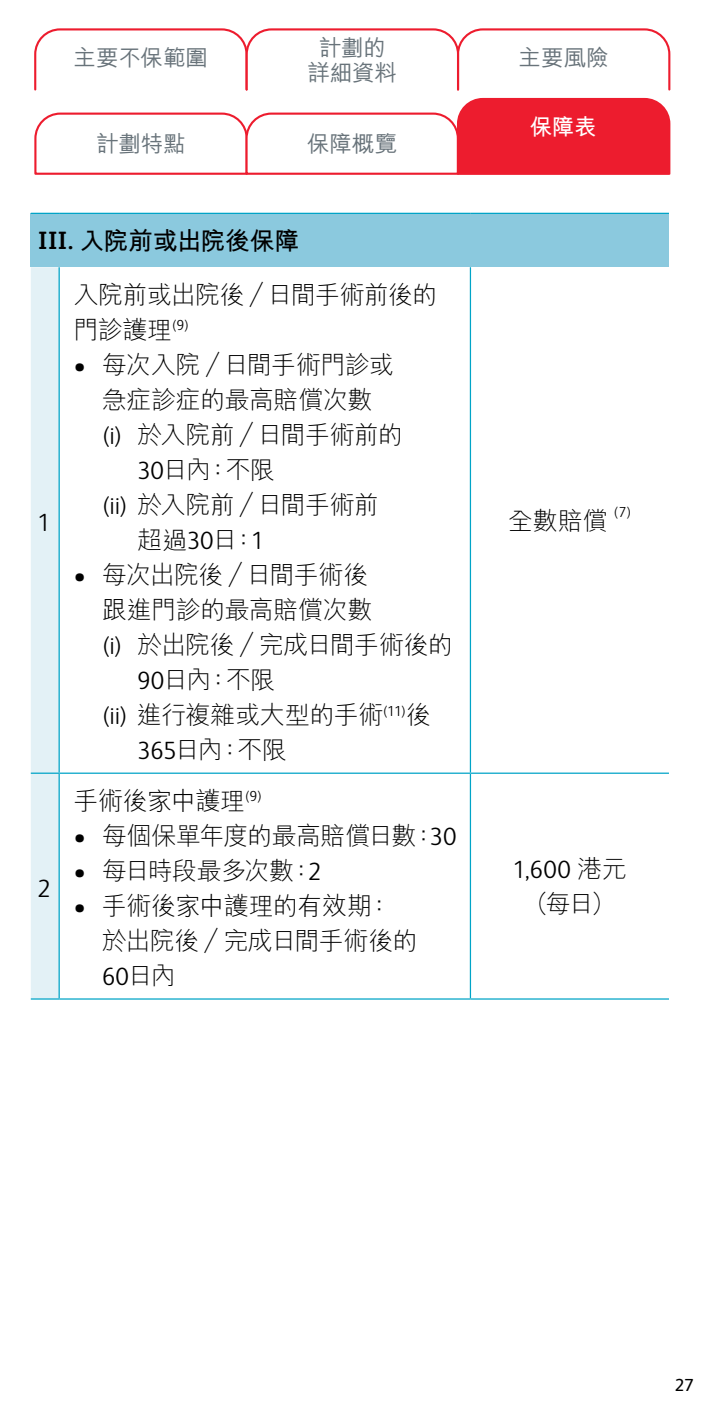
<style>
.page{position:relative;width:702px;height:1404px;background:#fff}
.page>*{position:absolute;margin:0;border:0;box-sizing:border-box;transform-origin:0 0}
.t1{font:300 25px/35px "M Hei HK";letter-spacing:-.025em;color:#000}
.t2{font:700 25px "M Hei HK";letter-spacing:-.03em;color:#000}
.t3{font:300 25px "M Hei HK";letter-spacing:-.045em;color:#000}
.t4{font:300 25px "FS Albert Pro";color:#000}
.t5{font:500 22.5px/25px "M Hei HK";letter-spacing:-.005em;color:#68737a;text-align:center}
.t6{font:700 22.5px "M Hei HK";color:#fff}
.t7{font:17.5px "FS Albert Pro";color:#000}
.t8{font:300 14.5px "FS Albert Pro";color:#000}
.s1{font-family:"FS Albert Pro"}
</style>
<div class="page">
<svg style="left:34px;top:28px;width:637px;height:147px"></svg>
<div style="left:31px;top:213px;width:638px;height:54px;background:#8bc9de"></div>
<svg style="left:31px;top:213px;width:28px;height:1px"></svg>
<hr style="left:59px;top:213px;width:411px;height:1px;background:#00a4c7">
<hr style="left:470px;top:213px;width:199px;height:1px;background:#00a4c7">
<hr style="left:59px;top:267px;width:1px;height:505px;background:#00a4c7">
<hr style="left:470px;top:267px;width:1px;height:505px;background:#00a4c7">
<hr style="left:59px;top:773px;width:1px;height:225px;background:#00a4c7">
<hr style="left:470px;top:773px;width:1px;height:225px;background:#00a4c7">
<div style="left:31px;top:267px;width:28px;height:732px;background:#e3f1f6"></div>
<hr style="left:59px;top:772px;width:411px;height:1px;background:#00a4c7">
<hr style="left:470px;top:772px;width:199px;height:1px;background:#00a4c7">
<hr style="left:59px;top:998px;width:411px;height:1px;background:#00a4c7">
<hr style="left:470px;top:998px;width:199px;height:1px;background:#00a4c7">
<p class="t5" style="left:74px;top:43px;width:136px">主要不保範圍</p>
<p class="t5" style="left:307px;top:33px;width:91px">計劃的詳細資料</p>
<p class="t5" style="left:518px;top:43px;width:92px">主要風險</p>
<p class="t5" style="left:96px;top:129px;width:91px">計劃特點</p>
<p class="t5" style="left:307px;top:129px;width:92px">保障概覽</p>
<p class="t2" style="left:38px;top:222px;width:263px"><span class="s1">III.</span> 入院前或出院後保障</p>
<p class="t4" style="left:37px;top:505px;width:15px">1</p>
<p class="t4" style="left:37px;top:870px;width:15px">2</p>
<p class="t1" style="left:73px;top:277px;width:365px">入院前或出院後／日間手術前後的門診護理<sup>(9)</sup></p>
<p class="t1" style="left:73px;top:347px;width:322px;text-align:center"><span class="s1">•</span> 每次入院／日間手術門診或急症診症的最高賠償次數</p>
<p class="t1" style="left:137px;top:417px;width:267px;text-indent:-35px"><span class="s1">(i)</span> 於入院前／日間手術前的<br><span class="s1">30</span>日內：不限</p>
<p class="t1" style="left:137px;top:487px;width:243px;text-indent:-35px"><span class="s1">(ii)</span> 於入院前／日間手術前超過<span class="s1">30</span>日：<span class="s1">1</span></p>
<p class="t1" style="left:73px;top:557px;width:301px;text-align:right"><span class="s1">•</span> 每次出院後／日間手術後跟進門診的最高賠償次數</p>
<p class="t1" style="left:137px;top:627px;width:317px;text-indent:-35px"><span class="s1">(i)</span> 於出院後／完成日間手術後的<br><span class="s1">90</span>日內：不限</p>
<p class="t1" style="left:137px;top:697px;width:295px;text-indent:-35px"><span class="s1">(ii)</span> 進行複雜或大型的手術<sup>(11)</sup>後<br><span class="s1">365</span>日內：不限</p>
<p class="t1" style="left:73px;top:782px;width:190px">手術後家中護理<sup>(9)</sup></p>
<p class="t1" style="left:73px;top:817px;width:384px"><span class="s1">•</span> 每個保單年度的最高賠償日數：<span class="s1">30</span></p>
<p class="t3" style="left:73px;top:857px;width:249px"><span class="s1">•</span> 每日時段最多次數：<span class="s1">2</span></p>
<p class="t1" style="left:102px;top:887px;width:317px;text-indent:-28px"><span class="s1">•</span> 手術後家中護理的有效期：於出院後／完成日間手術後的<br><span class="s1">60</span>日內</p>
<p class="t6" style="left:530px;top:111px;width:68px">保障表</p>
<p class="t1" style="left:508px;top:502px;width:101px">全數賠償</p>
<p class="t8" style="left:613px;top:502px;width:19px">(7)</p>
<p class="t1" style="left:512px;top:851px;width:116px;text-align:center"><span class="s1">1,600</span> 港元（每日）</p>
<p class="t7" style="left:674px;top:1371px;width:20px">27</p>
</div>
